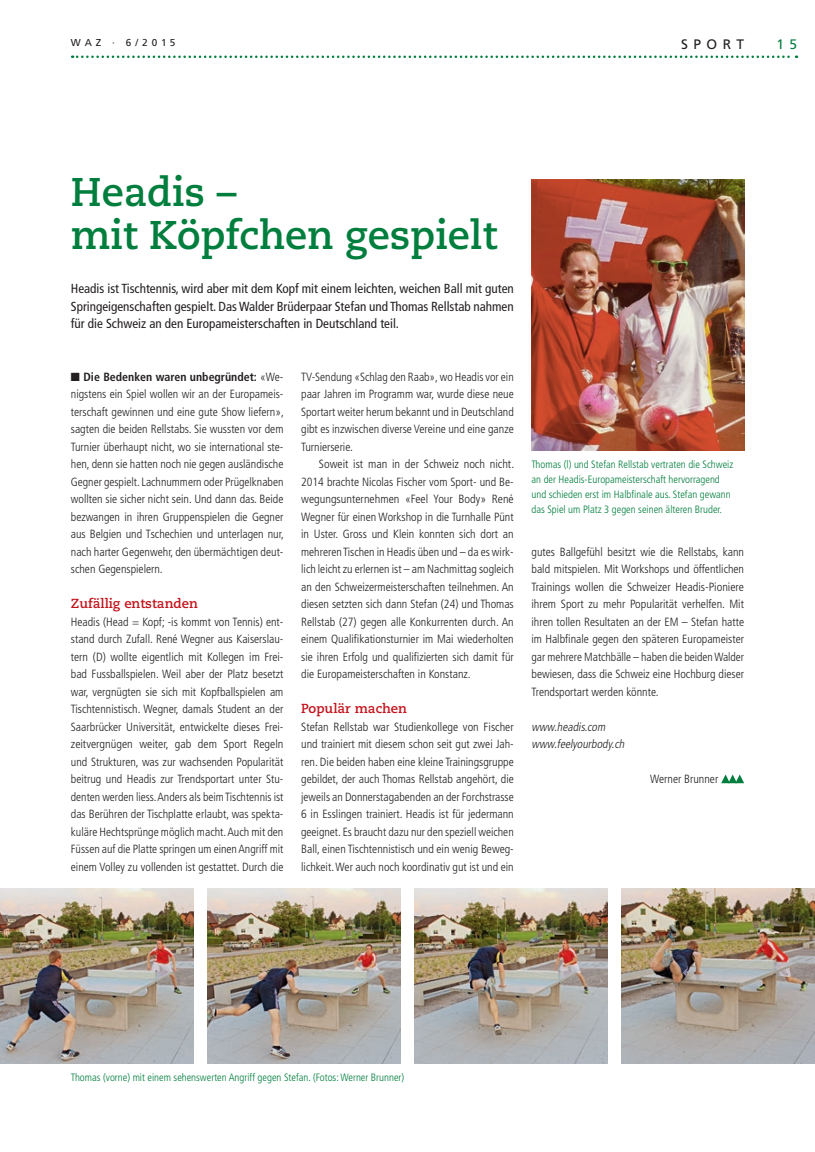
<style>
.page{position:relative;width:815px;height:1152px;background:#fff}
.page>*{position:absolute;margin:0;border:0;box-sizing:border-box;transform-origin:0 0}
.t1{font:700 40px/43.8px "Caecilia";color:#007e3d}
.t2{font:13.75px "Frutiger LT Std";color:#231f20}
.t3{font:13.75px "Frutiger LT Std";color:#007e3d}
.t4{font:condensed 13.12px/17.5px "Frutiger LT Std";color:#231f20;text-align:justify}
.t5{font:700 13.12px "Caecilia";color:#c4121a}
.t6{font:300 condensed 11.88px/17.5px "Frutiger LT Std";color:#231f20;text-align:justify}
.t7{font:italic 300 condensed 11.88px/17.5px "Frutiger LT Std";color:#231f20}
.t8{font:300 condensed 10.62px/15px "Frutiger LT Std";color:#007e3d}
.t9{font:10px "Frutiger LT Std";letter-spacing:.4em;color:#231f20}
.s1{font-weight:700}
</style>
<div class="page">
<svg style="left:72px;top:56px;width:725px;height:2px"></svg>
<svg style="left:721px;top:774px;width:23px;height:9px"></svg>
<img style="left:531px;top:179px;width:213px;height:271px">
<img style="left:0;top:888px;width:193px;height:175px">
<img style="left:207px;top:888px;width:193px;height:175px">
<img style="left:415px;top:888px;width:193px;height:175px">
<img style="left:622px;top:888px;width:193px;height:175px">
<p class="t9" style="left:71px;top:37px;width:106px">WAZ · 6/2015</p>
<p class="t2" style="left:681px;top:36px;width:26px">S port</p>
<p class="t3" style="left:776px;top:36px;width:22px">1 5</p>
<h1 class="t1" style="left:71px;top:170px;width:428px">Headis –<br>mit Köpfchen gespielt</h1>
<p class="t4" style="left:71px;top:280px;width:444px">Headis ist Tischtennis, wird aber mit dem Kopf mit einem leichten, weichen Ball mit guten Springeigenschaften gespielt. Das Walder Brüderpaar Stefan und Thomas Rellstab nahmen für die Schweiz an den Europameisterschaften in Deutschland teil.</p>
<p class="t6" style="left:71px;top:368px;width:215px">■ <span class="s1">Die Bedenken waren unbegründet:</span> «We&shy;nigstens ein Spiel wollen wir an der Europameis&shy;terschaft gewinnen und eine gute Show liefern», sagten die beiden Rellstabs. Sie wussten vor dem Turnier überhaupt nicht, wo sie international ste&shy;hen, denn sie hatten noch nie gegen ausländische Gegner gespielt. Lachnummern oder Prügelknaben wollten sie sicher nicht sein. Und dann das. Beide bezwangen in ihren Gruppenspielen die Gegner aus Belgien und Tschechien und unterlagen nur, nach harter Gegenwehr, den übermächtigen deut&shy;schen Gegenspielern.</p>
<p class="t5" style="left:71px;top:596px;width:128px">Zufällig entstanden</p>
<p class="t6" style="left:71px;top:613px;width:214px">Headis (Head = Kopf; -is kommt von Tennis) ent&shy;stand durch Zufall. René Wegner aus Kaiserslau&shy;tern (D) wollte eigentlich mit Kollegen im Frei&shy;bad Fussballspielen. Weil aber der Platz besetzt war, vergnügten sie sich mit Kopfballspielen am Tischtennistisch. Wegner, damals Student an der Saarbrücker Universität, entwickelte dieses Frei&shy;zeitvergnügen weiter, gab dem Sport Regeln und Strukturen, was zur wachsenden Popularität beitrug und Headis zur Trendsportart unter Stu&shy;denten werden liess. Anders als beim Tischtennis ist das Berühren der Tischplatte erlaubt, was spekta&shy;kuläre Hechtsprünge möglich macht. Auch mit den Füssen auf die Platte springen um einen Angriff mit einem Volley zu vollenden ist gestattet. Durch die</p>
<p class="t6" style="left:301px;top:368px;width:214px">TV-Sendung «Schlag den Raab», wo Headis vor ein paar Jahren im Programm war, wurde diese neue Sportart weiter herum bekannt und in Deutschland gibt es inzwischen diverse Vereine und eine ganze Turnierserie.</p>
<p class="t6" style="left:301px;top:455px;width:215px;text-indent:18px">Soweit ist man in der Schweiz noch nicht.<br>2014 brachte Nicolas Fischer vom Sport- und Be&shy;wegungsunternehmen «Feel Your Body» René Wegner für einen Workshop in die Turnhalle Pünt in Uster. Gross und Klein konnten sich dort an mehreren Tischen in Headis üben und – da es wirk&shy;lich leicht zu erlernen ist – am Nachmittag sogleich an den Schweizermeisterschaften teilnehmen. An diesen setzten sich dann Stefan (24) und Thomas Rellstab (27) gegen alle Konkurrenten durch. An einem Qualifikationsturnier im Mai wiederholten sie ihren Erfolg und qualifizierten sich damit für die Europameisterschaften in Konstanz.</p>
<p class="t5" style="left:301px;top:701px;width:107px">Populär machen</p>
<p class="t6" style="left:301px;top:718px;width:214px">Stefan Rellstab war Studienkollege von Fischer und trainiert mit diesem schon seit gut zwei Jah&shy;ren. Die beiden haben eine kleine Trainingsgruppe gebildet, der auch Thomas Rellstab angehört, die jeweils an Donnerstagabenden an der Forchstrasse 6 in Esslingen trainiert. Headis ist für jedermann geeignet. Es braucht dazu nur den speziell weichen Ball, einen Tischtennistisch und ein wenig Beweg&shy;lichkeit. Wer auch noch koordinativ gut ist und ein</p>
<p class="t8" style="left:531px;top:457px;width:203px">Thomas (l) und Stefan Rellstab vertraten die Schweiz an der Headis-Europameisterschaft hervorragend und schieden erst im Halbfinale aus. Stefan gewann das Spiel um Platz 3 gegen seinen älteren Bruder.</p>
<p class="t6" style="left:531px;top:543px;width:214px">gutes Ballgefühl besitzt wie die Rellstabs, kann bald mitspielen. Mit Workshops und öffentlichen Trainings wollen die Schweizer Headis-Pioniere ihrem Sport zu mehr Popularität verhelfen. Mit ihren tollen Resultaten an der EM – Stefan hatte im Halbfinale gegen den späteren Europameister gar mehrere Matchbälle – haben die beiden Walder bewiesen, dass die Schweiz eine Hochburg dieser Trendsportart werden könnte.</p>
<p class="t7" style="left:531px;top:718px;width:97px">www.headis.com www.feelyourbody.ch</p>
<p class="t6" style="left:650px;top:770px;width:70px">Werner Brunner</p>
<p class="t8" style="left:71px;top:1069px;width:335px">Thomas (vorne) mit einem sehenswerten Angriff gegen Stefan. (Fotos: Werner Brunner)</p>
</div>
